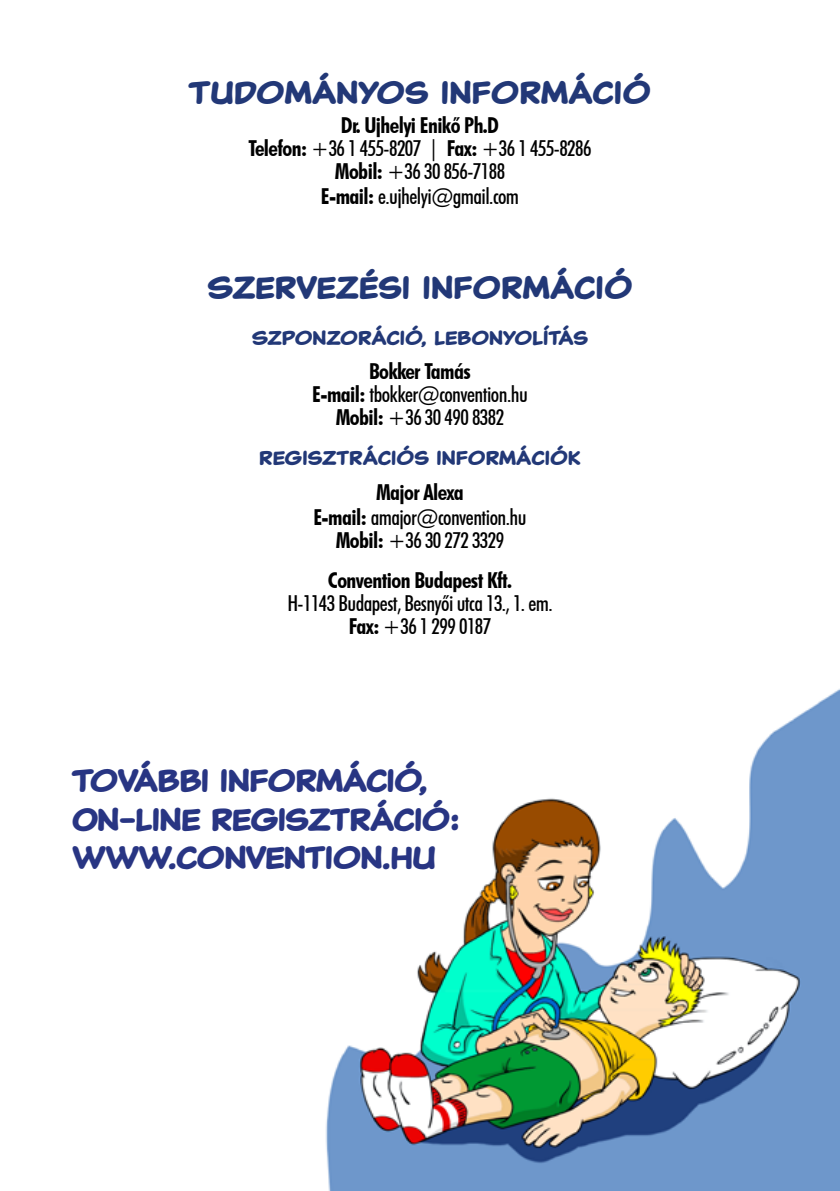
<style>
.page{position:relative;width:840px;height:1191px;background:#fff}
.page>*{position:absolute;margin:0;border:0;box-sizing:border-box;transform-origin:0 0}
.t1{font:700 32px/38.4px "Classic Comic";letter-spacing:-.025em;color:#283583}
.t2{font:700 32px "Classic Comic";color:#223877}
.t3{font:22px/23px "H Futura Medium Condensed BT";letter-spacing:-.025em;color:#000;text-align:center}
.t4{font:22px "H Futura Bold Condensed BT";letter-spacing:-.025em;color:#000}
.t5{font:700 20px "Classic Comic";color:#223877}
.s1{font-family:"H Futura Bold Condensed BT"}
</style>
<div class="page">
<img style="left:325px;top:689px;width:514px;height:502px">
<h1 class="t2" style="left:189px;top:72px;width:463px">TUDOMÁNYOS INFORMÁCIÓ</h1>
<p class="t4" style="left:341px;top:112px;width:160px">Dr. Ujhelyi Enikő Ph.D</p>
<p class="t3" style="left:248px;top:137px;width:344px"><span class="s1">Telefon:</span> +36 1 455-8207 | <span class="s1">Fax:</span> +36 1 455-8286<br><span class="s1">Mobil:</span> +36 30 856-7188</p>
<p class="t3" style="left:321px;top:185px;width:200px"><span class="s1">E-mail:</span> e.ujhelyi@gmail.com</p>
<h1 class="t2" style="left:207px;top:267px;width:426px">SZERVEZÉSI INFORMÁCIÓ</h1>
<p class="t5" style="left:252px;top:325px;width:337px">SZPONZORÁCIÓ, LEBONYOLÍTÁS</p>
<p class="t4" style="left:369px;top:358px;width:103px">Bokker Tamás</p>
<p class="t3" style="left:312px;top:383px;width:217px"><span class="s1">E-mail:</span> tbokker@convention.hu<br><span class="s1">Mobil:</span> +36 30 490 8382</p>
<p class="t5" style="left:259px;top:445px;width:323px">REGISZTRÁCIÓS INFORMÁCIÓK</p>
<p class="t4" style="left:376px;top:478px;width:89px">Major Alexa</p>
<p class="t3" style="left:313px;top:505px;width:214px"><span class="s1">E-mail:</span> amajor@convention.hu<br><span class="s1">Mobil:</span> +36 30 272 3329</p>
<p class="t4" style="left:328px;top:566px;width:186px">Convention Budapest Kft.</p>
<p class="t3" style="left:287px;top:591px;width:267px">H-1143 Budapest, Besnyői utca 13., 1. em.<br><span class="s1">Fax:</span> +36 1 299 0187</p>
<h1 class="t1" style="left:72px;top:762px;width:389px">TOVÁBBI INFORMÁCIÓ,<br>ON-LINE REGISZTRÁCIÓ:<br>WWW.CONVENTION.HU</h1>
</div>
